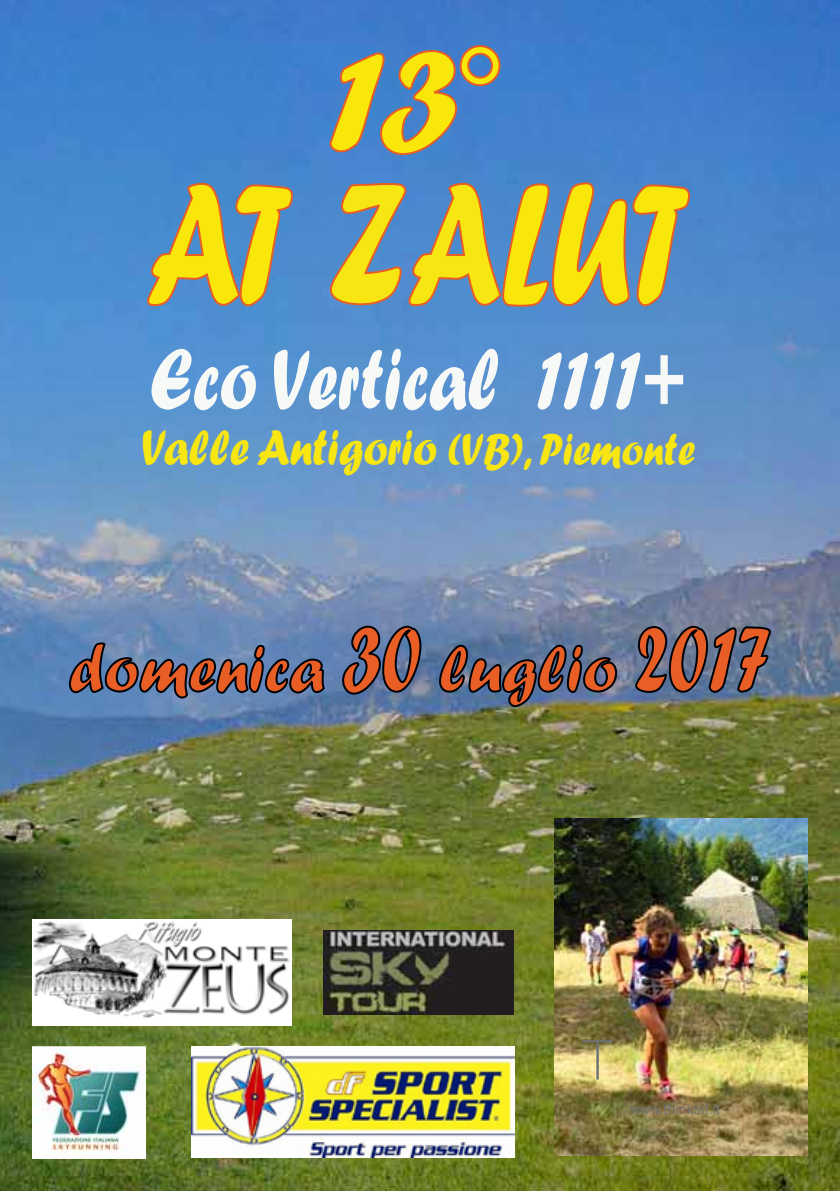
<style>
.page{position:relative;width:840px;height:1191px;background:#fff}
.page>*{position:absolute;margin:0;border:0;box-sizing:border-box;transform-origin:0 0}
.t1{font:179.2px "Forte";color:#f9e70b;scale:.71 1}
.t2{font:154px "Forte";color:#f9e70b}
.t3{font:90px "Forte";color:#f7f9f7;scale:.78 1}
.t4{font:68px "Forte";color:#e85e24;scale:.94 1}
.t5{font:51.8px "Forte";color:#f8e613;scale:.86 1}
.t6{font:14.2px "Helvetica";color:#707173}
.s1{font-size:144px}
.s2{color:#f8e613}
.s3{font-size:46.6px}
.s4{font-size:100px}
</style>
<div class="page">
<img style="left:0;top:0;width:838px;height:1191px">
<img style="left:554px;top:818px;width:253px;height:337px">
<img style="left:33px;top:1045px;width:113px;height:113px">
<img style="left:192px;top:1046px;width:322px;height:111px">
<svg style="left:582px;top:1040px;width:30px;height:39px"></svg>
<img style="left:323px;top:930px;width:190px;height:84px">
<svg style="left:328px;top:44px;width:173px;height:112px;background:#507dbc"></svg>
<svg style="left:146px;top:182px;width:148px;height:126px;background:#5687bf"></svg>
<svg style="left:329px;top:181px;width:361px;height:127px;background:#5a85bd"></svg>
<svg style="left:68px;top:641px;width:258px;height:58px;background:#537099"></svg>
<svg style="left:341px;top:624px;width:81px;height:71px;background:#4f658b"></svg>
<svg style="left:438px;top:643px;width:180px;height:65px;background:#4e617e"></svg>
<svg style="left:633px;top:625px;width:138px;height:69px;background:#52627c"></svg>
<img style="left:33px;top:919px;width:258px;height:106px">
<p class="t2" style="left:327px;top:10px;width:183px">13<span class="s1">°</span></p>
<p class="t1" style="left:146px;top:140px;width:767px">AT <span class="s2">ZA</span>LUT</p>
<p class="t3" style="left:149px;top:327px;width:691px">Eco Vertical 1111+</p>
<p class="t5" style="left:142px;top:418px;width:644px">Valle Antigorio <span class="s3">(VB), Piemonte</span></p>
<p class="t4" style="left:68px;top:629px;width:748px">domenica <span class="s4">30</span> luglio <span class="s4">2017</span></p>
<p class="t6" style="left:629px;top:1098px;width:91px">www.thinksrl.it</p>
</div>
